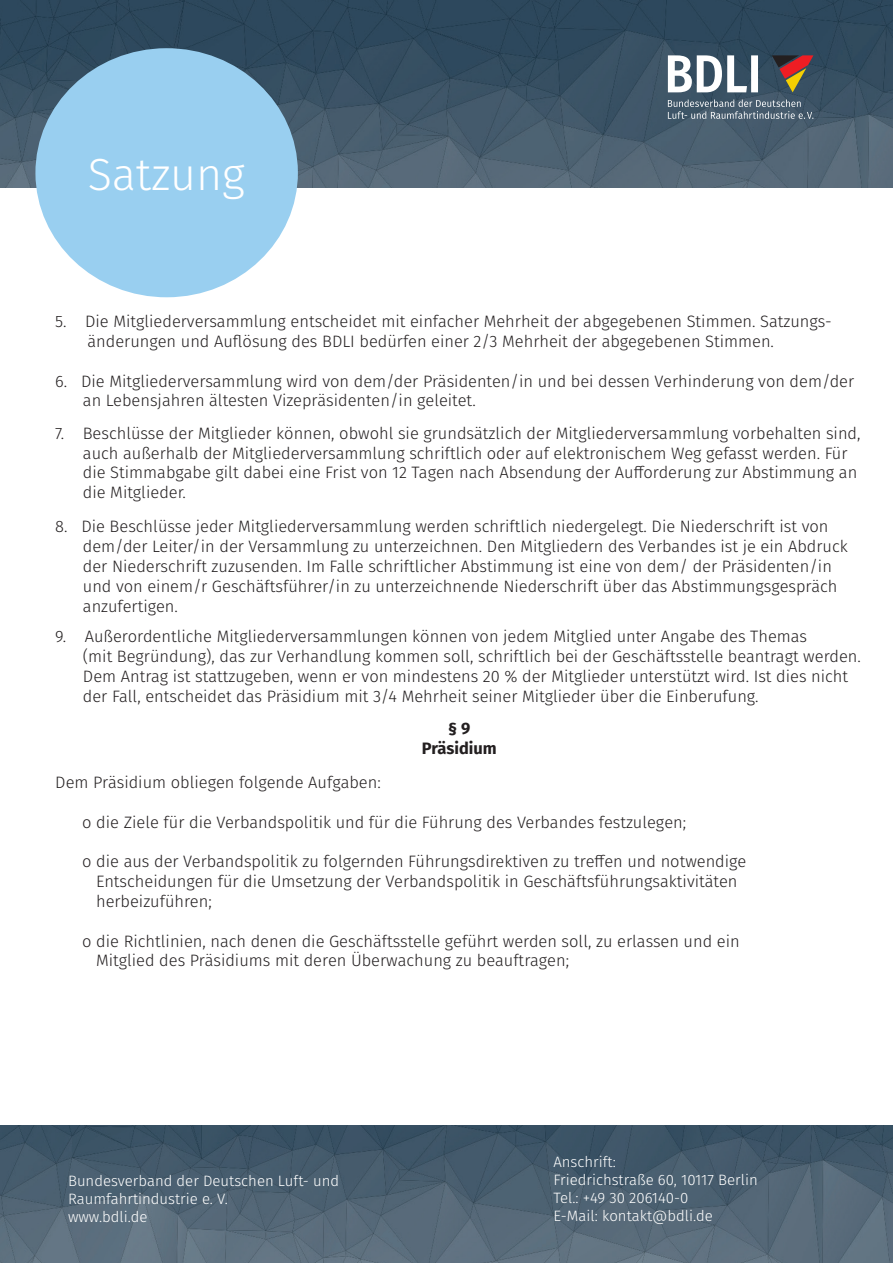
<style>
.page{position:relative;width:893px;height:1263px;background:#fff}
.page>*{position:absolute;margin:0;border:0;box-sizing:border-box;transform-origin:0 0}
.t1{font:300 45px "Fira Sans";color:#fff}
.t2{font:300 16.5px/19.8px "Fira Sans";color:#231f20}
.t3{font:700 16.5px/19.8px "Fira Sans";color:#231f20;text-align:center}
.t4{font:300 15px/18px "Fira Sans";color:#fff}
</style>
<div class="page">
<img style="left:0;top:1125px;width:893px;height:138px">
<img style="left:0;top:0;width:893px;height:187px">
<svg style="left:668px;top:55px;width:90px;height:37px"></svg>
<svg style="left:772px;top:55px;width:41px;height:37px;background:#724b40"></svg>
<svg style="left:668px;top:99px;width:145px;height:20px;background:#627583"></svg>
<div style="left:35px;top:48px;width:263px;height:250px;background:#99cff0;border-radius:50%"></div>
<h1 class="t1" style="left:88px;top:142px;width:159px">Satzung</h1>
<p class="t2" style="left:88px;top:311px;width:746px;text-indent:-32px">5. Die Mitgliederversammlung entscheidet mit einfacher Mehrheit der abgegebenen Stimmen. Satzungs&shy;änderungen und Auflösung des BDLI bedürfen einer 2/3 Mehrheit der abgegebenen Stimmen.</p>
<p class="t2" style="left:83px;top:371px;width:773px;text-indent:-28px">6. Die Mitgliederversammlung wird von dem/der Präsidenten/in und bei dessen Verhinderung von dem/der an Lebensjahren ältesten Vizepräsidenten/in geleitet.</p>
<p class="t2" style="left:83px;top:423px;width:779px;text-indent:-28px">7. Beschlüsse der Mitglieder können, obwohl sie grundsätzlich der Mitgliederversammlung vorbehalten sind, auch außerhalb der Mitgliederversammlung schriftlich oder auf elektronischem Weg gefasst werden. Für die Stimmabgabe gilt dabei eine Frist von 12 Tagen nach Absendung der Aufforderung zur Abstimmung an die Mitglieder.</p>
<p class="t2" style="left:83px;top:517px;width:766px;text-indent:-28px">8. Die Beschlüsse jeder Mitgliederversammlung werden schriftlich niedergelegt. Die Niederschrift ist von dem/der Leiter/in der Versammlung zu unterzeichnen. Den Mitgliedern des Verbandes ist je ein Abdruck der Niederschrift zuzusenden. Im Falle schriftlicher Abstimmung ist eine von dem/ der Präsidenten/in und von einem/r Geschäftsführer/in zu unterzeichnende Niederschrift über das Abstimmungsgespräch anzufertigen.</p>
<p class="t2" style="left:83px;top:626px;width:779px;text-indent:-28px">9. Außerordentliche Mitgliederversammlungen können von jedem Mitglied unter Angabe des Themas<br>(mit Begründung), das zur Verhandlung kommen soll, schriftlich bei der Geschäftsstelle beantragt werden.<br>Dem Antrag ist stattzugeben, wenn er von mindestens 20 % der Mitglieder unterstützt wird. Ist dies nicht der Fall, entscheidet das Präsidium mit 3/4 Mehrheit seiner Mitglieder über die Einberufung.</p>
<p class="t3" style="left:422px;top:717px;width:76px">§ 9<br>Präsidium</p>
<p class="t2" style="left:55px;top:772px;width:327px">Dem Präsidium obliegen folgende Aufgaben:</p>
<p class="t2" style="left:82px;top:812px;width:605px">o die Ziele für die Verbandspolitik und für die Führung des Verbandes festzulegen;</p>
<p class="t2" style="left:96px;top:851px;width:652px;text-indent:-14px">o die aus der Verbandspolitik zu folgernden Führungsdirektiven zu treffen und notwendige<br>Entscheidungen für die Umsetzung der Verbandspolitik in Geschäftsführungsaktivitäten herbeizuführen;</p>
<p class="t2" style="left:96px;top:931px;width:645px;text-indent:-14px">o die Richtlinien, nach denen die Geschäftsstelle geführt werden soll, zu erlassen und ein<br>Mitglied des Präsidiums mit deren Überwachung zu beauftragen;</p>
<p class="t4" style="left:68px;top:1171px;width:273px">Bundesverband der Deutschen Luft- und<br>Raumfahrtindustrie e. V.<br>www.bdli.de</p>
<p class="t4" style="left:553px;top:1153px;width:206px">Anschrift:<br>Friedrichstraße 60, 10117 Berlin<br>Tel.: +49 30 206140-0<br>E-Mail: kontakt@bdli.de</p>
</div>
